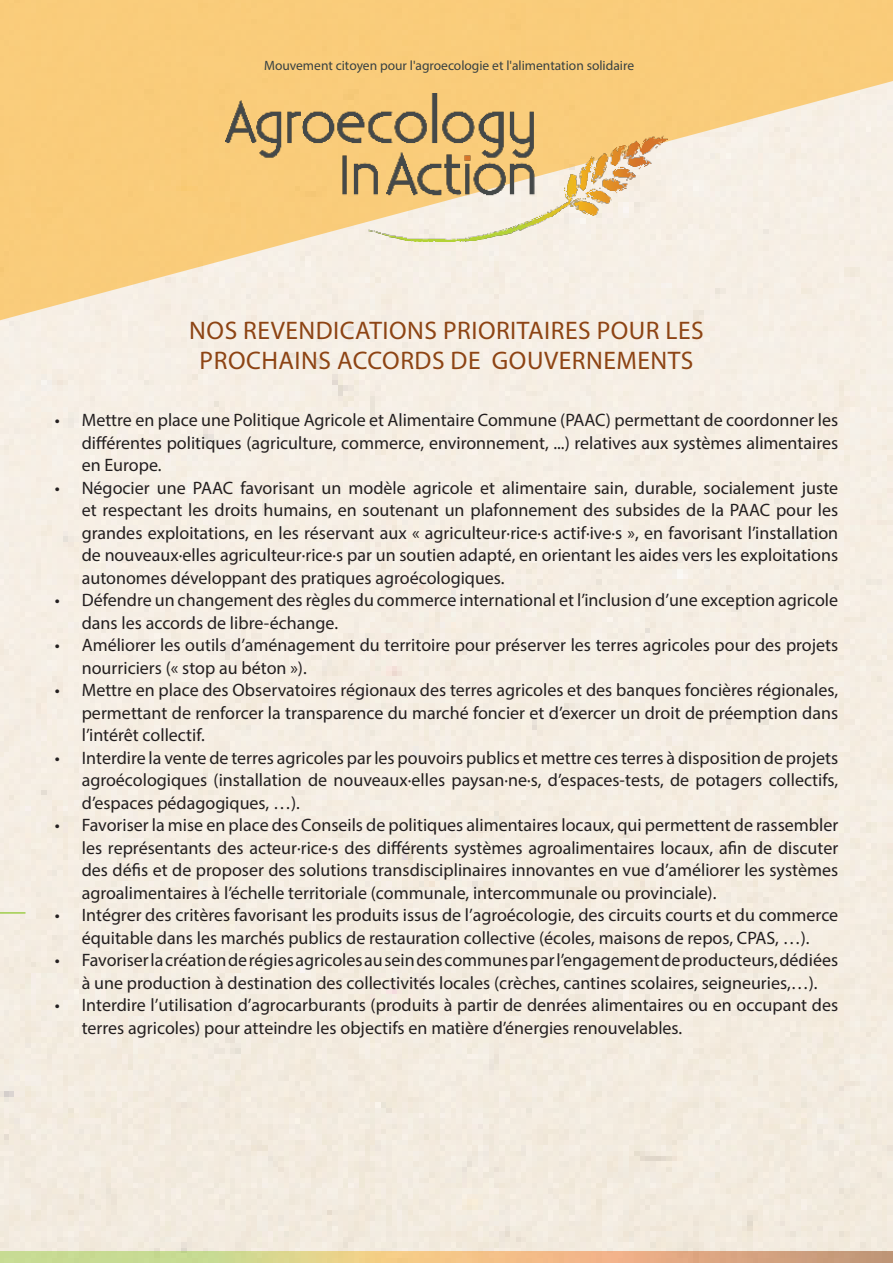
<style>
.page{position:relative;width:893px;height:1263px;background:#fff}
.page>*{position:absolute;margin:0;border:0;box-sizing:border-box;transform-origin:0 0}
.TITRES{font:25.5px/30px "Myriad Pro";letter-spacing:.02em;color:#8d4414;text-align:center}
.t1{font:18px/22.5px "Myriad Pro";color:#231f20;text-align:justify}
.t2{font:13.5px "Myriad Pro";color:#384142}
</style>
<div class="page">
<svg style="left:0;top:0;width:893px;height:348px;background:#f7dcab"></svg>
<svg style="left:0;top:1251px;width:893px;height:12px;background:#dcc189"></svg>
<img style="left:226px;top:93px;width:441px;height:148px">
<hr style="left:0;top:912px;width:26px;height:2px;background:#9fcd4b">
<p class="t2" style="left:264px;top:57px;width:372px">Mouvement citoyen pour l'agroecologie et l'alimentation solidaire</p>
<p class="TITRES" style="left:189px;top:315px;width:516px">NOS REVENDICATIONS PRIORITAIRES POUR LES<br>PROCHAINS ACCORDS DE GOUVERNEMENTS</p>
<p class="t1" style="left:82px;top:408px;width:758px;text-indent:-27px">• Mettre en place une Politique Agricole et Alimentaire Commune (PAAC) permettant de coordonner les différentes politiques (agriculture, commerce, environnement, ...) relatives aux systèmes alimentaires en Europe.</p>
<p class="t1" style="left:82px;top:476px;width:758px;text-indent:-27px">• Négocier une PAAC favorisant un modèle agricole et alimentaire sain, durable, socialement juste et respectant les droits humains, en soutenant un plafonnement des subsides de la PAAC pour les grandes exploitations, en les réservant aux « agriculteur·rice·s actif·ive·s », en favorisant l’installation de nouveaux·elles agriculteur·rice·s par un soutien adapté, en orientant les aides vers les exploitations autonomes développant des pratiques agroécologiques.</p>
<p class="t1" style="left:82px;top:588px;width:758px;text-indent:-27px">• Défendre un changement des règles du commerce international et l’inclusion d’une exception agricole dans les accords de libre-échange.</p>
<p class="t1" style="left:82px;top:633px;width:758px;text-indent:-27px">• Améliorer les outils d’aménagement du territoire pour préserver les terres agricoles pour des projets nourriciers (« stop au béton »).</p>
<p class="t1" style="left:82px;top:678px;width:758px;text-indent:-27px">• Mettre en place des Observatoires régionaux des terres agricoles et des banques foncières régionales, permettant de renforcer la transparence du marché foncier et d’exercer un droit de préemption dans l’intérêt collectif.</p>
<p class="t1" style="left:82px;top:746px;width:758px;text-indent:-27px">• Interdire la vente de terres agricoles par les pouvoirs publics et mettre ces terres à disposition de projets agroécologiques (installation de nouveaux·elles paysan·ne·s, d’espaces-tests, de potagers collectifs, d’espaces pédagogiques, …).</p>
<p class="t1" style="left:82px;top:813px;width:758px;text-indent:-27px">• Favoriser la mise en place des Conseils de politiques alimentaires locaux, qui permettent de rassembler les représentants des acteur·rice·s des différents systèmes agroalimentaires locaux, afin de discuter des défis et de proposer des solutions transdisciplinaires innovantes en vue d’améliorer les systèmes agroalimentaires à l’échelle territoriale (communale, intercommunale ou provinciale).</p>
<p class="t1" style="left:55px;top:903px;width:785px;text-align:center">• Intégrer des critères favorisant les produits issus de l’agroécologie, des circuits courts et du commerce équitable dans les marchés publics de restauration collective (écoles, maisons de repos, CPAS, …).</p>
<p class="t1" style="left:55px;top:948px;width:785px;text-align:center">• Favoriser la création de régies agricoles au sein des communes par l’engagement de producteurs, dédiées à une production à destination des collectivités locales (crèches, cantines scolaires, seigneuries,…).</p>
<p class="t1" style="left:82px;top:993px;width:758px;text-indent:-27px">• Interdire l’utilisation d’agrocarburants (produits à partir de denrées alimentaires ou en occupant des terres agricoles) pour atteindre les objectifs en matière d’énergies renouvelables.</p>
</div>
